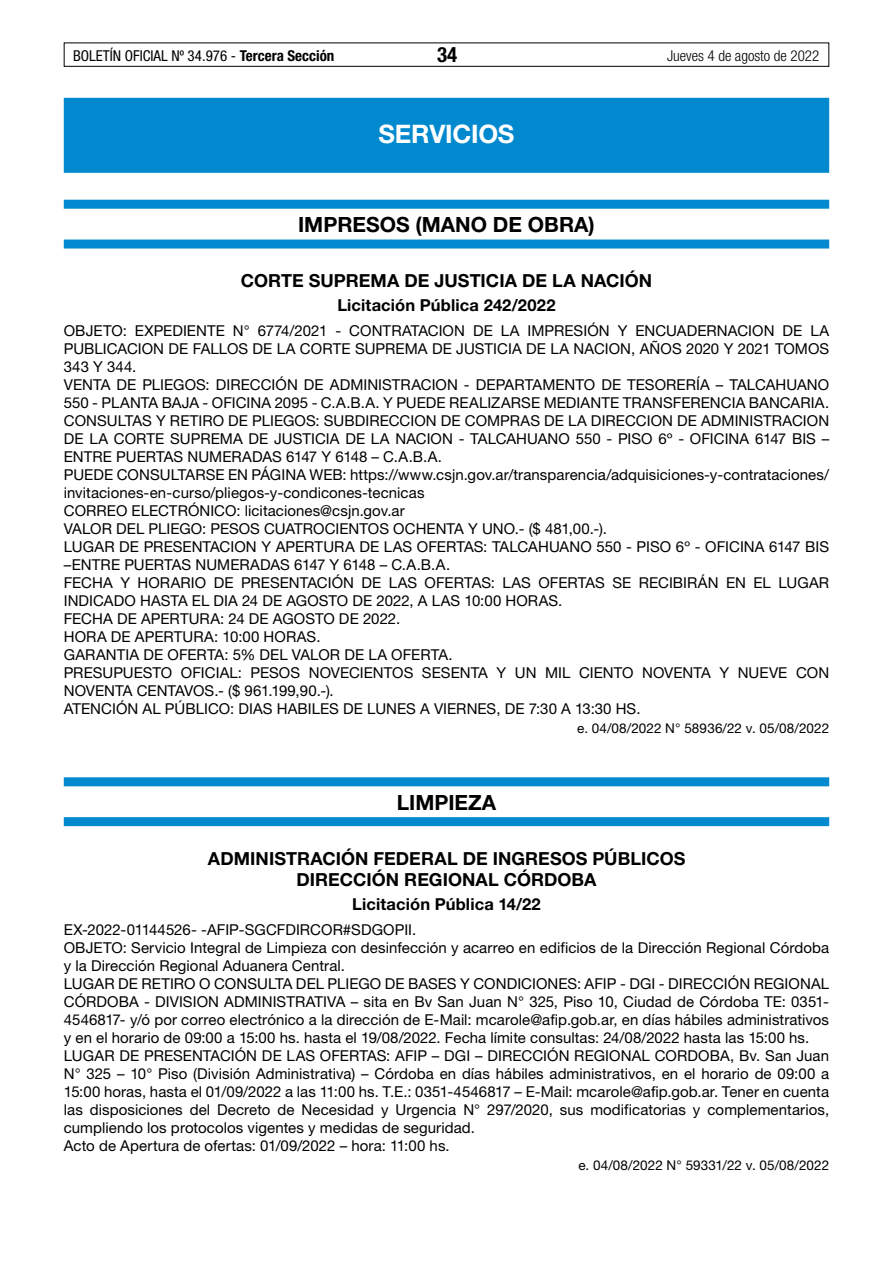
<style>
.page{position:relative;width:893px;height:1263px;background:#fff}
.page>*{position:absolute;margin:0;border:0;box-sizing:border-box;transform-origin:0 0}
.t1{font:700 25.5px "Helvetica Neue LT Std";letter-spacing:-.01em;color:#fff}
.t2{font:700 21px "Helvetica Neue LT Std";color:#000}
.t3{font:700 condensed 21px "Helvetica Neue LT Std";color:#000}
.t4{font:700 18px/21px "Helvetica Neue LT Std";letter-spacing:.005em;color:#000}
.t5{font:700 16.5px "Helvetica Neue LT Std";letter-spacing:.01em;color:#000}
.t6{font:15px/18px "Helvetica Neue LT Std";letter-spacing:.005em;color:#000}
.t7{font:condensed 15px "Helvetica Neue LT Std";color:#000}
.t8{font:300 condensed 15px "Helvetica Neue LT Std";color:#000}
.t9{font:13.5px "Helvetica Neue LT Std";letter-spacing:.01em;color:#000}
.s1{font-weight:700}
.s2{color:#fff}
</style>
<div class="page">
<div style="left:64px;top:43px;width:765px;height:24px;border:1px solid #000"></div>
<div style="left:64px;top:98px;width:765px;height:75px;background:#0089cf"></div>
<div style="left:64px;top:200px;width:765px;height:9px;background:#0089cf"></div>
<div style="left:64px;top:240px;width:765px;height:9px;background:#0089cf"></div>
<div style="left:64px;top:777px;width:765px;height:9px;background:#0089cf"></div>
<div style="left:64px;top:817px;width:765px;height:9px;background:#0089cf"></div>
<p class="t7" style="left:73px;top:47px;width:263px">BOLETÍN OFICIAL Nº 34.976 - <span class="s1">Tercera Sección</span></p>
<h2 class="t3" style="left:437px;top:42px;width:22px">34</h2>
<p class="t8" style="left:667px;top:47px;width:154px">Jueves 4 de agosto de 2022</p>
<h1 class="t1" style="left:378px;top:118px;width:137px">SERVICIOS</h1>
<h2 class="t2" style="left:298px;top:212px;width:298px">IMPRESOS (MANO DE OBRA)</h2>
<p class="t4" style="left:241px;top:270px;width:413px">CORTE SUPREMA DE JUSTICIA DE LA NACIÓN</p>
<p class="t5" style="left:337px;top:295px;width:220px">Licitación Pública 242/2022</p>
<p class="t6" style="left:64px;top:321px;width:767px">OBJETO: EXPEDIENTE N° 6774/2021 - CONTRATACION DE LA IMPRESIÓN Y ENCUADERNACION DE LA PUBLICACION DE FALLOS DE LA CORTE SUPREMA DE JUSTICIA DE LA NACION, AÑOS 2020 Y 2021 TOMOS 343 Y 344.<br>VENTA DE PLIEGOS: DIRECCIÓN DE ADMINISTRACION - DEPARTAMENTO DE TESORERÍA – TALCAHUANO 550 - PLANTA BAJA - OFICINA 2095 - C.A.B.A. Y PUEDE REALIZARSE MEDIANTE TRANSFERENCIA BANCARIA.<br>CONSULTAS Y RETIRO DE PLIEGOS: SUBDIRECCION DE COMPRAS DE LA DIRECCION DE ADMINISTRACION DE LA CORTE SUPREMA DE JUSTICIA DE LA NACION - TALCAHUANO 550 - PISO 6º - OFICINA 6147 BIS – ENTRE PUERTAS NUMERADAS 6147 Y 6148 – C.A.B.A.<br>PUEDE CONSULTARSE EN PÁGINA WEB: https://www.csjn.gov.ar/transparencia/adquisiciones-y-contrataciones/ invitaciones-en-curso/pliegos-y-condicones-tecnicas<br>CORREO ELECTRÓNICO: licitaciones@csjn.gov.ar<br>VALOR DEL PLIEGO: PESOS CUATROCIENTOS OCHENTA Y UNO.- ($ 481,00.-).<br>LUGAR DE PRESENTACION Y APERTURA DE LAS OFERTAS: TALCAHUANO 550 - PISO 6º - OFICINA 6147 BIS –ENTRE PUERTAS NUMERADAS 6147 Y 6148 – C.A.B.A.<br>FECHA Y HORARIO DE PRESENTACIÓN DE LAS OFERTAS: LAS OFERTAS SE RECIBIRÁN EN EL LUGAR INDICADO HASTA EL DIA 24 DE AGOSTO DE 2022, A LAS 10:00 HORAS.<br>FECHA DE APERTURA: 24 DE AGOSTO DE 2022.<br>HORA DE APERTURA: 10:00 HORAS.<br>GARANTIA DE OFERTA: 5% DEL VALOR DE LA OFERTA.<br>PRESUPUESTO OFICIAL: PESOS NOVECIENTOS SESENTA Y UN MIL CIENTO NOVENTA Y NUEVE CON NOVENTA CENTAVOS.- ($ 961.199,90.-).<br>ATENCIÓN AL PÚBLICO: DIAS HABILES DE LUNES A VIERNES, DE 7:30 A 13:30 HS.</p>
<p class="t9" style="left:577px;top:720px;width:254px">e. 04/08/2022 N° 58936/22 v. 05/08/2022</p>
<h2 class="t2" style="left:397px;top:789px;width:101px">LIMPIEZA</h2>
<p class="t4" style="left:296px;top:847px;width:403px;text-indent:-88px">ADMINISTRACIÓN FEDERAL DE INGRESOS PÚBLICOS <span class="s2">-<br></span>DIRECCIÓN REGIONAL CÓRDOBA</p>
<p class="t5" style="left:352px;top:894px;width:190px">Licitación Pública 14/22</p>
<p class="t6" style="left:64px;top:920px;width:767px">EX-2022-01144526- -AFIP-SGCFDIRCOR#SDGOPII.<br>OBJETO: Servicio Integral de Limpieza con desinfección y acarreo en edificios de la Dirección Regional Córdoba y la Dirección Regional Aduanera Central.<br>LUGAR DE RETIRO O CONSULTA DEL PLIEGO DE BASES Y CONDICIONES: AFIP - DGI - DIRECCIÓN REGIONAL CÓRDOBA - DIVISION ADMINISTRATIVA – sita en Bv San Juan N° 325, Piso 10, Ciudad de Córdoba TE: 0351- 4546817- y/ó por correo electrónico a la dirección de E-Mail: mcarole@afip.gob.ar, en días hábiles administrativos y en el horario de 09:00 a 15:00 hs. hasta el 19/08/2022. Fecha límite consultas: 24/08/2022 hasta las 15:00 hs.<br>LUGAR DE PRESENTACIÓN DE LAS OFERTAS: AFIP – DGI – DIRECCIÓN REGIONAL CORDOBA, Bv. San Juan N° 325 – 10° Piso (División Administrativa) – Córdoba en días hábiles administrativos, en el horario de 09:00 a 15:00 horas, hasta el 01/09/2022 a las 11:00 hs. T.E.: 0351-4546817 – E-Mail: mcarole@afip.gob.ar. Tener en cuenta las disposiciones del Decreto de Necesidad y Urgencia N° 297/2020, sus modificatorias y complementarios, cumpliendo los protocolos vigentes y medidas de seguridad.<br>Acto de Apertura de ofertas: 01/09/2022 – hora: 11:00 hs.</p>
<p class="t9" style="left:578px;top:1157px;width:252px">e. 04/08/2022 N° 59331/22 v. 05/08/2022</p>
</div>
